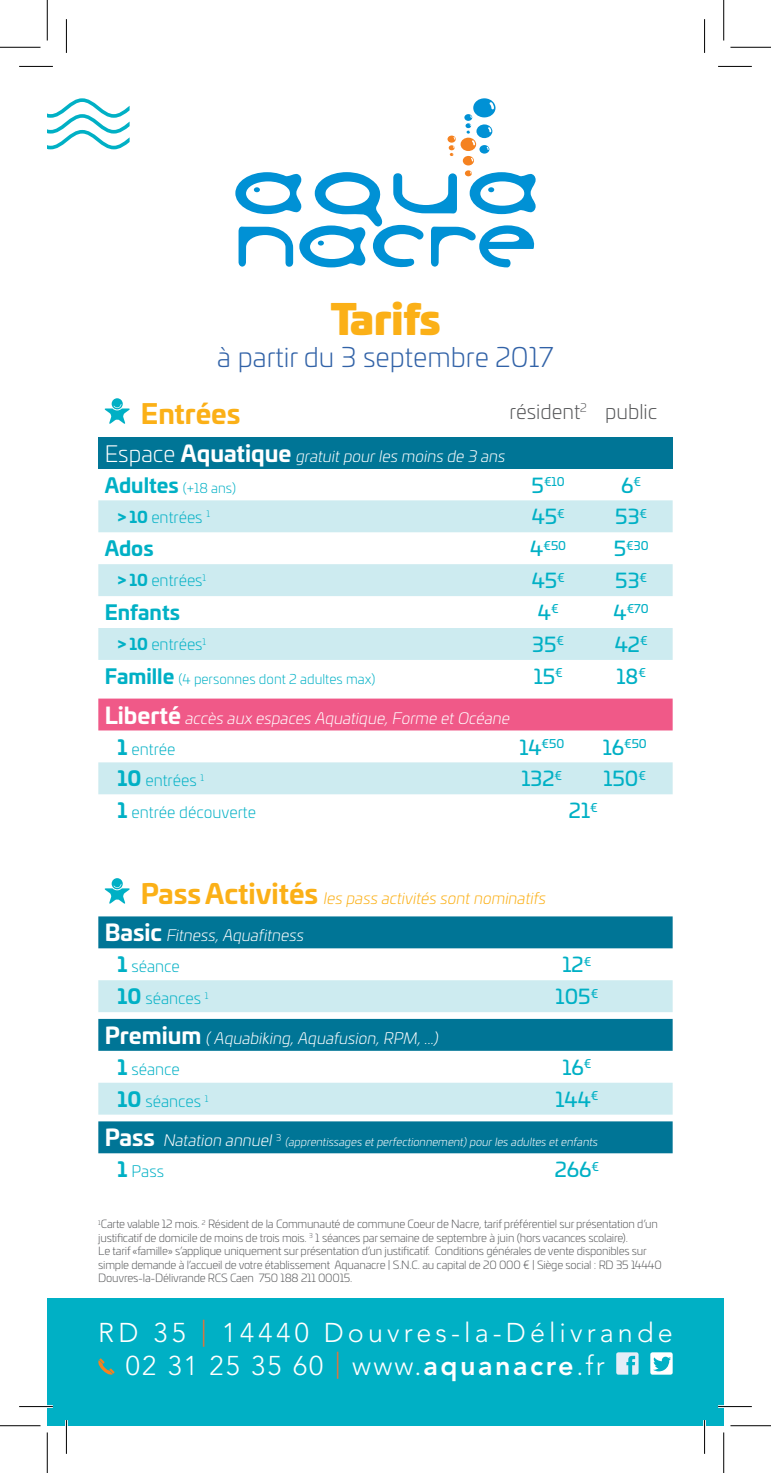
<style>
.page{position:relative;width:771px;height:1473px;background:#fff}
.page>*{position:absolute;margin:0;border:0;box-sizing:border-box;transform-origin:0 0}
.t1{font:900 40.5px "Univia Pro";color:#fbb017}
.t2{font:300 27px "Avenir LT Std";letter-spacing:.15em;color:#fff}
.t3{font:300 27px "Avenir LT Std";letter-spacing:.08em;color:#fff}
.t4{font:300 27px "Univia Pro";color:#3162a7}
.t5{font:700 27px "Univia Pro";color:#fbb017}
.t6{font:20.25px "Univia Pro";color:#00b0c5}
.t7{font:300 20.25px "Univia Pro";color:#57585a}
.t8{font:700 20.25px "Univia Pro";color:#00b0c5}
.t9{font:italic 300 15.75px "Univia Pro";color:#fff}
.t10{font:300 15.75px "Univia Pro";color:#00b0c5}
.t11{font:italic 300 15.75px "Univia Pro";color:#fbb017}
.t12{font:300 13.5px "Univia Pro";color:#00b0c5}
.t13{font:11.7px "Univia Pro";color:#00b0c5}
.t14{font:300 11.25px/13.5px "Univia Pro";letter-spacing:-.02em;color:#57585a}
.t15{font:italic 300 11.25px "Univia Pro";color:#fff}
.s1{font-style:normal;font-size:22.5px}
.s2{font-weight:700;font-style:normal;font-size:22.5px}
.s3{font-weight:700;font-size:20.25px}
.s4{font-size:20.25px}
.s5{font-weight:700}
.s6{font-weight:700;font-style:normal;font-size:27px}
.s7{color:#f36e31}
.s8{font-weight:800}
</style>
<div class="page">
<svg style="left:47px;top:98px;width:83px;height:51px"></svg>
<svg style="left:98px;top:468px;width:574px;height:327px"></svg>
<div style="left:98px;top:436px;width:574px;height:32px;background:#007596"></div>
<svg style="left:98px;top:500px;width:574px;height:294px"></svg>
<div style="left:98px;top:698px;width:574px;height:32px;background:#f05988"></div>
<svg style="left:104px;top:398px;width:26px;height:26px"></svg>
<svg style="left:98px;top:916px;width:574px;height:237px;fill:#007596"></svg>
<svg style="left:98px;top:980px;width:574px;height:134px;fill:#cdebf0"></svg>
<svg style="left:104px;top:878px;width:26px;height:26px"></svg>
<div style="left:47px;top:1297px;width:676px;height:128px;background:#00b0c5"></div>
<svg style="left:98px;top:1358px;width:17px;height:17px"></svg>
<svg style="left:616px;top:1352px;width:22px;height:22px"></svg>
<svg style="left:650px;top:1352px;width:22px;height:22px"></svg>
<svg style="left:235px;top:98px;width:301px;height:169px"></svg>
<hr style="left:19px;top:1404px;width:34px;height:3px;background:#fff">
<hr style="left:718px;top:1404px;width:33px;height:3px;background:#fff">
<hr style="left:65px;top:1419px;width:3px;height:34px;background:#fff">
<hr style="left:703px;top:1419px;width:3px;height:34px;background:#fff">
<hr style="left:19px;top:66px;width:34px;height:1px;background:#000">
<hr style="left:718px;top:66px;width:33px;height:1px;background:#000">
<hr style="left:19px;top:1405px;width:34px;height:1px;background:#000">
<hr style="left:718px;top:1405px;width:33px;height:1px;background:#000">
<hr style="left:66px;top:19px;width:1px;height:34px;background:#000">
<hr style="left:66px;top:1419px;width:1px;height:34px;background:#000">
<hr style="left:704px;top:19px;width:1px;height:34px;background:#000">
<hr style="left:704px;top:1419px;width:1px;height:34px;background:#000">
<hr style="left:0;top:47px;width:40px;height:1px;background:#000">
<hr style="left:730px;top:47px;width:41px;height:1px;background:#000">
<hr style="left:0;top:1425px;width:40px;height:1px;background:#000">
<hr style="left:730px;top:1425px;width:41px;height:1px;background:#000">
<hr style="left:47px;top:0;width:1px;height:40px;background:#000">
<hr style="left:47px;top:1432px;width:1px;height:40px;background:#000">
<hr style="left:723px;top:0;width:1px;height:40px;background:#000">
<hr style="left:723px;top:1432px;width:1px;height:40px;background:#000">
<p class="t1" style="left:330px;top:285px;width:112px">Tarifs</p>
<p class="t4" style="left:217px;top:338px;width:338px">à partir du 3 septembre 2017</p>
<p class="t5" style="left:141px;top:392px;width:101px">Entrées</p>
<p class="t7" style="left:509px;top:397px;width:79px">résident<sup>2</sup></p>
<p class="t7" style="left:605px;top:397px;width:54px">public</p>
<p class="t9" style="left:105px;top:444px;width:402px"><span class="s1">Espace</span> <span class="s2">Aquatique</span> gratuit pour les moins de 3 ans</p>
<p class="t12" style="left:105px;top:478px;width:133px"><span class="s3">Adultes</span> (+18 ans)</p>
<p class="t13" style="left:531px;top:472px;width:35px"><span class="s4">5</span>€10</p>
<p class="t6" style="left:621px;top:469px;width:21px">6<sup>€</sup></p>
<p class="t10" style="left:117px;top:505px;width:94px"><span class="s5">&gt; 10</span> entrées <sup>1</sup></p>
<p class="t6" style="left:531px;top:501px;width:35px">45<sup>€</sup></p>
<p class="t6" style="left:615px;top:501px;width:33px">53<sup>€</sup></p>
<p class="t8" style="left:105px;top:532px;width:50px">Ados</p>
<p class="t13" style="left:530px;top:536px;width:37px"><span class="s4">4</span>€50</p>
<p class="t13" style="left:613px;top:536px;width:36px"><span class="s4">5</span>€30</p>
<p class="t10" style="left:117px;top:569px;width:90px"><span class="s5">&gt; 10</span> entrées<sup>1</sup></p>
<p class="t6" style="left:531px;top:565px;width:35px">45<sup>€</sup></p>
<p class="t6" style="left:615px;top:565px;width:33px">53<sup>€</sup></p>
<p class="t8" style="left:105px;top:596px;width:77px">Enfants</p>
<p class="t6" style="left:538px;top:597px;width:22px">4<sup>€</sup></p>
<p class="t13" style="left:613px;top:600px;width:37px"><span class="s4">4</span>€70</p>
<p class="t10" style="left:117px;top:633px;width:90px"><span class="s5">&gt; 10</span> entrées<sup>1</sup></p>
<p class="t6" style="left:532px;top:629px;width:33px">35<sup>€</sup></p>
<p class="t6" style="left:614px;top:629px;width:34px">42<sup>€</sup></p>
<p class="t12" style="left:105px;top:669px;width:272px"><span class="s3">Famille</span> (4 personnes dont 2 adultes max)</p>
<p class="t6" style="left:533px;top:661px;width:31px">15<sup>€</sup></p>
<p class="t6" style="left:616px;top:661px;width:31px">18<sup>€</sup></p>
<p class="t9" style="left:105px;top:706px;width:407px"><span class="s2">Liberté</span> accès aux espaces Aquatique, Forme et Océane</p>
<p class="t10" style="left:117px;top:737px;width:59px"><span class="s3">1</span> entrée</p>
<p class="t13" style="left:519px;top:734px;width:46px"><span class="s4">14</span>€50</p>
<p class="t13" style="left:602px;top:734px;width:46px"><span class="s4">16</span>€50</p>
<p class="t10" style="left:117px;top:769px;width:88px"><span class="s3">10</span> entrées <sup>1</sup></p>
<p class="t6" style="left:521px;top:763px;width:42px">132<sup>€</sup></p>
<p class="t6" style="left:603px;top:763px;width:44px">150<sup>€</sup></p>
<p class="t10" style="left:117px;top:801px;width:140px"><span class="s3">1</span> entrée découverte</p>
<p class="t6" style="left:569px;top:795px;width:30px">21<sup>€</sup></p>
<p class="t11" style="left:141px;top:886px;width:407px"><span class="s6">Pass Activités</span> les pass activités sont nominatifs</p>
<p class="t9" style="left:105px;top:924px;width:201px"><span class="s2">Basic</span> Fitness, Aquafitness</p>
<p class="t10" style="left:117px;top:955px;width:64px"><span class="s3">1</span> séance</p>
<p class="t6" style="left:562px;top:949px;width:30px">12<sup>€</sup></p>
<p class="t10" style="left:117px;top:987px;width:93px"><span class="s3">10</span> séances <sup>1</sup></p>
<p class="t6" style="left:555px;top:981px;width:44px">105<sup>€</sup></p>
<p class="t9" style="left:105px;top:1026px;width:335px"><span class="s2">Premium</span> ( Aquabiking, Aquafusion, RPM, ...)</p>
<p class="t10" style="left:117px;top:1057px;width:64px"><span class="s3">1</span> séance</p>
<p class="t6" style="left:562px;top:1052px;width:30px">16<sup>€</sup></p>
<p class="t10" style="left:117px;top:1089px;width:93px"><span class="s3">10</span> séances <sup>1</sup></p>
<p class="t6" style="left:555px;top:1083px;width:44px">144<sup>€</sup></p>
<p class="t9" style="left:105px;top:1129px;width:178px"><span class="s2">Pass</span> Natation annuel <sup>3</sup></p>
<p class="t15" style="left:285px;top:1134px;width:314px">(apprentissages et perfectionnement) pour les adultes et enfants</p>
<p class="t10" style="left:117px;top:1160px;width:48px"><span class="s3">1</span> Pass</p>
<p class="t6" style="left:554px;top:1154px;width:46px">266<sup>€</sup></p>
<p class="t14" style="left:98px;top:1216px;width:561px"><sup>1</sup>Carte valable 12 mois. <sup>2</sup> Résident de la Communauté de commune Coeur de Nacre, tarif préférentiel sur présentation d’un justificatif de domicile de moins de trois mois. <sup>3</sup> 1 séances par semaine de septembre à juin (hors vacances scolaire).</p>
<p class="t14" style="left:98px;top:1243px;width:565px">Le tarif «famille» s’applique uniquement sur présentation d’un justificatif. Conditions générales de vente disponibles sur simple demande à l’accueil de votre établissement Aquanacre | S.N.C. au capital de 20 000 € | Siège social : RD 35 14440<br>Douvres-la-Délivrande RCS Caen 750 188 211 00015.</p>
<p class="t2" style="left:98px;top:1316px;width:576px">RD 35 <span class="s7">|</span> 14440 Douvres-la-Délivrande</p>
<p class="t3" style="left:126px;top:1349px;width:480px">02 31 25 35 60 <span class="s7">|</span> www.<span class="s8">aquanacre</span>.fr</p>
</div>
